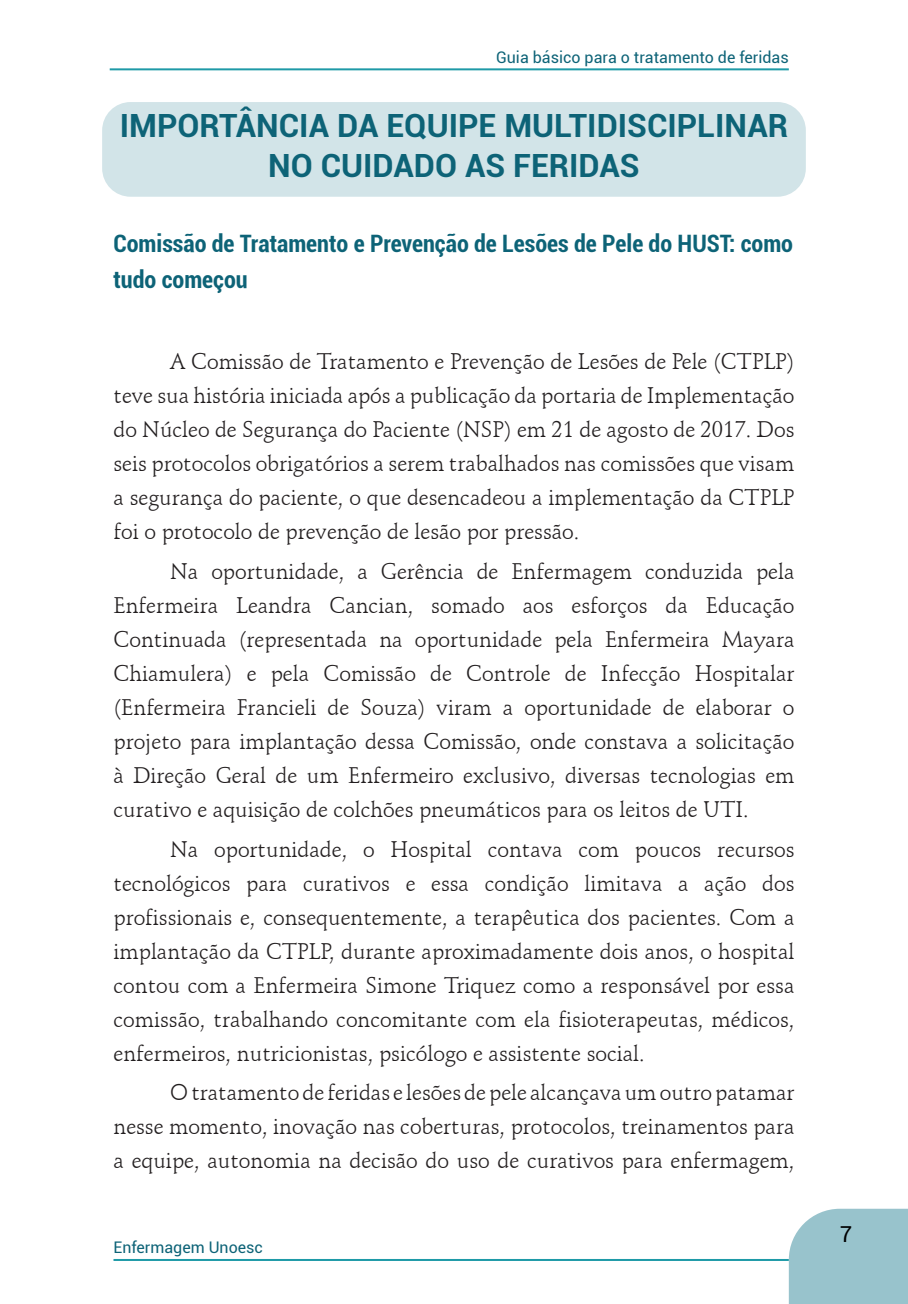
<style>
.page{position:relative;width:908px;height:1304px;background:#fff}
.page>*{position:absolute;margin:0;border:0;box-sizing:border-box;transform-origin:0 0}
.titulos{font:700 32px/40px "Roboto";color:#0d6377;text-align:center}
.títulos_sem_númeraçã{font:700 condensed 24px/36px "Roboto";color:#0d6377}
.texto{font:22px/34px "Schneidler BT";color:#231f20;text-align:justify}
.t1{font:22px "Roboto";color:#000}
.t2{font:16px "Roboto";color:#0d6377}
</style>
<div class="page">
<div style="left:788px;top:1209px;width:119px;height:95px;background:#98c3cc"></div>
<hr style="left:110px;top:68px;width:678px;height:2px;background:#1e9aa7">
<hr style="left:113px;top:1259px;width:675px;height:2px;background:#1e9aa7">
<div style="left:102px;top:102px;width:703px;height:95px;background:#d2e4e8;border-radius:28px"></div>
<p class="t2" style="left:496px;top:46px;width:294px">Guia básico para o tratamento de feridas</p>
<p class="titulos" style="left:120px;top:105px;width:669px">IMPORTÂNCIA DA EQUIPE MULTIDISCIPLINAR<br>NO CUIDADO AS FERIDAS</p>
<p class="títulos_sem_númeraçã" style="left:113px;top:225px;width:680px">Comissão de Tratamento e Prevenção de Lesões de Pele do HUST: como tudo começou</p>
<p class="texto" style="left:113px;top:345px;width:682px;text-indent:57px">A Comissão de Tratamento e Prevenção de Lesões de Pele (CTPLP) teve sua história iniciada após a publicação da portaria de Implementação do Núcleo de Segurança do Paciente (NSP) em 21 de agosto de 2017. Dos seis protocolos obrigatórios a serem trabalhados nas comissões que visam a segurança do paciente, o que desencadeou a implementação da CTPLP foi o protocolo de prevenção de lesão por pressão.</p>
<p class="texto" style="left:113px;top:554px;width:682px;text-indent:57px">Na oportunidade, a Gerência de Enfermagem conduzida pela Enfermeira Leandra Cancian, somado aos esforços da Educação Continuada (representada na oportunidade pela Enfermeira Mayara Chiamulera) e pela Comissão de Controle de Infecção Hospitalar (Enfermeira Francieli de Souza) viram a oportunidade de elaborar o projeto para implantação dessa Comissão, onde constava a solicitação à Direção Geral de um Enfermeiro exclusivo, diversas tecnologias em curativo e aquisição de colchões pneumáticos para os leitos de UTI.</p>
<p class="texto" style="left:113px;top:832px;width:682px;text-indent:57px">Na oportunidade, o Hospital contava com poucos recursos tecnológicos para curativos e essa condição limitava a ação dos profissionais e, consequentemente, a terapêutica dos pacientes. Com a implantação da CTPLP, durante aproximadamente dois anos, o hospital contou com a Enfermeira Simone Triquez como a responsável por essa comissão, trabalhando concomitante com ela fisioterapeutas, médicos, enfermeiros, nutricionistas, psicólogo e assistente social.</p>
<p class="texto" style="left:113px;top:1076px;width:682px;text-indent:57px">O tratamento de feridas e lesões de pele alcançava um outro patamar nesse momento, inovação nas coberturas, protocolos, treinamentos para a equipe, autonomia na decisão do uso de curativos para enfermagem,</p>
<p class="t2" style="left:113px;top:1236px;width:151px">Enfermagem Unoesc</p>
<p class="t1" style="left:839px;top:1219px;width:14px">7</p>
</div>
